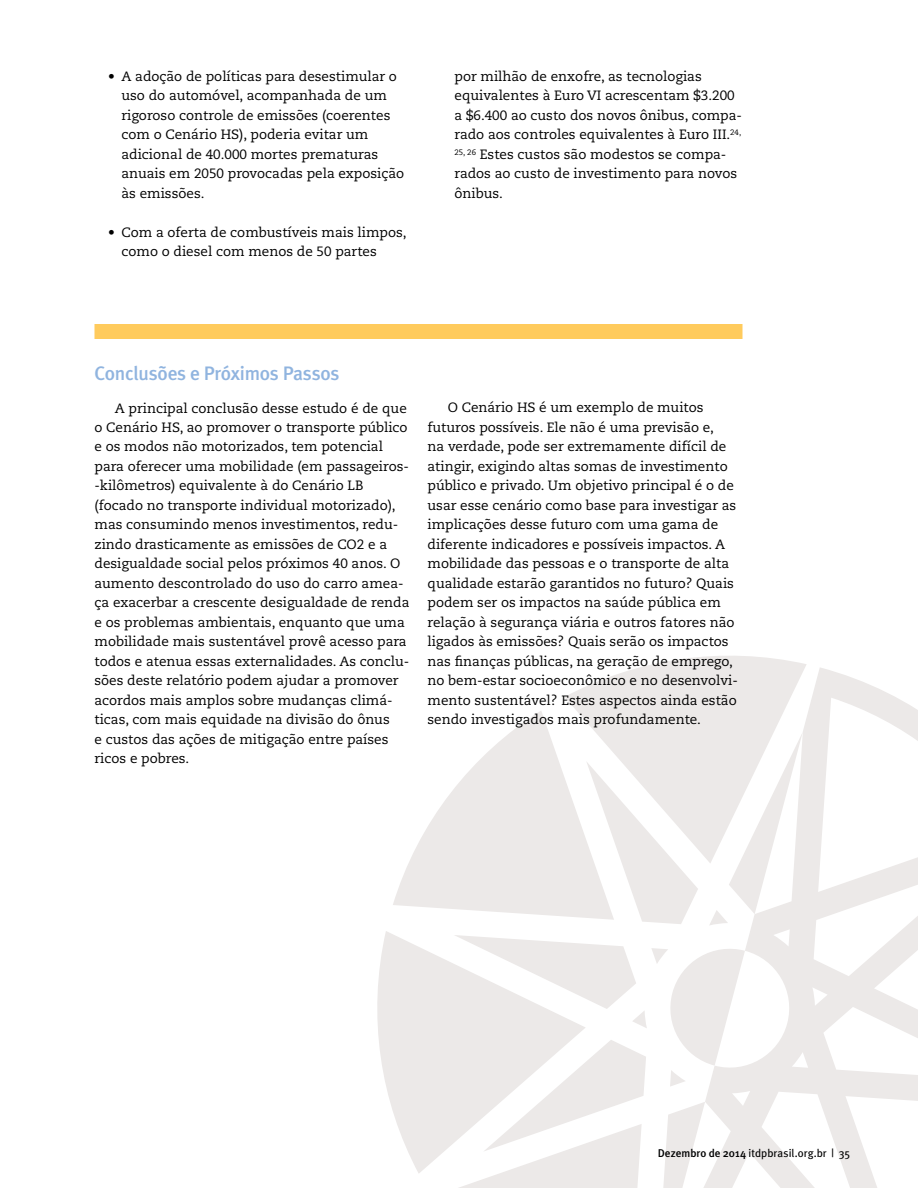
<style>
.page{position:relative;width:918px;height:1188px;background:#fff}
.page>*{position:absolute;margin:0;border:0;box-sizing:border-box;transform-origin:0 0}
.t1{font:500 19.5px "Meta Plus";letter-spacing:-.015em;color:#90b4df}
.t2{font:13.5px/19.5px "Caecilia";color:#000}
.t3{font:11.25px "Meta Plus";letter-spacing:.005em;color:#000}
.s1{font-weight:500}
</style>
<div class="page">
<svg style="left:820px;top:667px;width:98px;height:521px"></svg>
<svg style="left:377px;top:656px;width:443px;height:532px;fill:#ece9e8"></svg>
<div style="left:94px;top:324px;width:648px;height:15px;background:#ffcb5d"></div>
<p class="t2" style="left:122px;top:67px;width:284px;text-indent:-14px">• A adoção de políticas para desestimular o uso do automóvel, acompanhada de um rigoroso controle de emissões (coerentes com o Cenário HS), poderia evitar um adicional de 40.000 mortes prematuras anuais em 2050 provocadas pela exposição às emissões.</p>
<p class="t2" style="left:122px;top:223px;width:287px;text-indent:-14px">• Com a oferta de combustíveis mais limpos, como o diesel com menos de 50 partes</p>
<p class="t2" style="left:454px;top:67px;width:289px">por milhão de enxofre, as tecnologias equivalentes à Euro VI acrescentam $3.200 a $6.400 ao custo dos novos ônibus, compa&shy;rado aos controles equivalentes à Euro III.<sup>24, 25,</sup> <sup>26</sup> Estes custos são modestos se compa&shy;rados ao custo de investimento para novos ônibus.</p>
<h1 class="t1" style="left:94px;top:362px;width:247px">Conclusões e Próximos Passos</h1>
<p class="t2" style="left:94px;top:398px;width:316px;text-indent:20px">A principal conclusão desse estudo é de que o Cenário HS, ao promover o transporte público e os modos não motorizados, tem potencial para oferecer uma mobilidade (em passageiros--kilômetros) equivalente à do Cenário LB (focado no transporte individual motorizado), mas consumindo menos investimentos, redu&shy;zindo drasticamente as emissões de CO2 e a desigualdade social pelos próximos 40 anos. O aumento descontrolado do uso do carro amea&shy;ça exacerbar a crescente desigualdade de renda e os problemas ambientais, enquanto que uma mobilidade mais sustentável provê acesso para todos e atenua essas externalidades. As conclu&shy;sões deste relatório podem ajudar a promover acordos mais amplos sobre mudanças climá&shy;ticas, com mais equidade na divisão do ônus<br>e custos das ações de mitigação entre países ricos e pobres.</p>
<p class="t2" style="left:428px;top:398px;width:312px;text-indent:20px">O Cenário HS é um exemplo de muitos futuros possíveis. Ele não é uma previsão e,<br>na verdade, pode ser extremamente difícil de atingir, exigindo altas somas de investimento público e privado. Um objetivo principal é o de usar esse cenário como base para investigar as implicações desse futuro com uma gama de diferente indicadores e possíveis impactos. A mobilidade das pessoas e o transporte de alta qualidade estarão garantidos no futuro? Quais podem ser os impactos na saúde pública em relação à segurança viária e outros fatores não ligados às emissões? Quais serão os impactos nas finanças públicas, na geração de emprego, no bem-estar socioeconômico e no desenvolvi&shy;mento sustentável? Estes aspectos ainda estão sendo investigados mais profundamente.</p>
<p class="t3" style="left:658px;top:1146px;width:194px"><span class="s1">Dezembro de 2014</span> itdpbrasil.org.br | 35</p>
</div>
